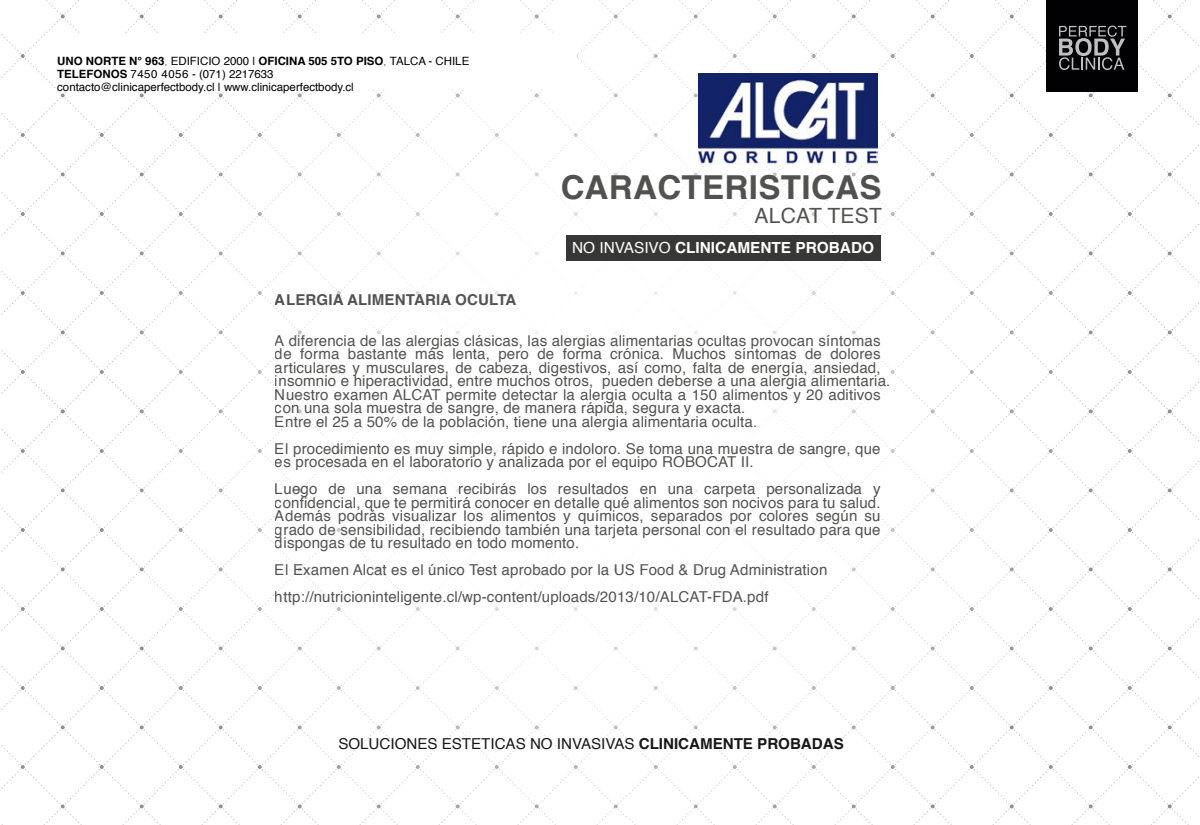
<style>
.page{position:relative;width:1200px;height:825px;background:#fff}
.page>*{position:absolute;margin:0;border:0;box-sizing:border-box;transform-origin:0 0}
.t1{font:700 33px "Helvetica";letter-spacing:.01em;color:#3e3e3c}
.t2{font:21px "Helvetica";letter-spacing:.01em;color:#3e3e3c}
.t3{font:700 15.3px "Helvetica";color:#fff}
.t4{font:15px/13.5px "Helvetica";letter-spacing:.01em;color:#3e3e3c}
.t5{font:15px "Helvetica";color:#181718}
.t6{font:700 15px "Helvetica";letter-spacing:.01em;color:#3e3e3c}
.t7{font:11.4px/12.9px "Helvetica";color:#010002}
.s1{font-weight:700}
.s2{font-family:"Helve Nue";font-weight:100}
.s3{font-weight:400}
</style>
<div class="page">
<div style="left:1046px;top:0;width:92px;height:91px;background:#010002"></div>
<svg style="left:1059px;top:26px;width:67px;height:44px"></svg>
<div style="left:566px;top:235px;width:315px;height:26px;background:#373735"></div>
<img style="left:698px;top:74px;width:179px;height:90px">
<p class="t7" style="left:57px;top:55px;width:414px"><span class="s1">UNO NORTE N° 963</span><span class="s2">,</span> EDIFICIO 2000 | <span class="s1">OFICINA 505 5TO PISO</span><span class="s2">,</span> TALCA - CHILE<br><span class="s1">TELEFONOS</span> 7450 4056 - (071) 2217633<br>contacto@clinicaperfectbody.cl | www.clinicaperfectbody.cl</p>
<h1 class="t1" style="left:560px;top:161px;width:323px">CARACTERISTICAS</h1>
<h2 class="t2" style="left:755px;top:200px;width:129px">ALCAT TEST</h2>
<p class="t3" style="left:572px;top:235px;width:303px"><span class="s3">NO INVASIVO</span> CLINICAMENTE PROBADO</p>
<p class="t6" style="left:275px;top:288px;width:243px">ALERGIA ALIMENTARIA OCULTA</p>
<p class="t4" style="left:275px;top:334px;width:617px">A diferencia de las alergias clásicas, las alergias alimentarias ocultas provocan síntomas de forma bastante más lenta, pero de forma crónica. Muchos síntomas de dolores articulares y musculares, de cabeza, digestivos, así como, falta de energía, ansiedad, insomnio e hiperactividad, entre muchos otros, pueden deberse a una alergia alimentaria.<br>Nuestro examen ALCAT permite detectar la alergia oculta a 150 alimentos y 20 aditivos con una sola muestra de sangre, de manera rápida, segura y exacta.<br>Entre el 25 a 50% de la población, tiene una alergia alimentaria oculta.</p>
<p class="t4" style="left:275px;top:442px;width:607px">El procedimiento es muy simple, rápido e indoloro. Se toma una muestra de sangre, que es procesada en el laboratorio y analizada por el equipo ROBOCAT II.</p>
<p class="t4" style="left:275px;top:483px;width:607px;text-align:justify">Luego de una semana recibirás los resultados en una carpeta personalizada y confidencial, que te permitirá conocer en detalle qué alimentos son nocivos para tu salud.<br>Además podrás visualizar los alimentos y químicos, separados por colores según su grado de sensibilidad, recibiendo también una tarjeta personal con el resultado para que dispongas de tu resultado en todo momento.</p>
<p class="t4" style="left:275px;top:557px;width:554px;line-height:27px">El Examen Alcat es el único Test aprobado por la US Food &amp; Drug Administration http://nutricioninteligente.cl/wp-content/uploads/2013/10/ALCAT-FDA.pdf</p>
<p class="t5" style="left:338px;top:732px;width:507px">SOLUCIONES ESTETICAS NO INVASIVAS <span class="s1">CLINICAMENTE PROBADAS</span></p>
</div>
